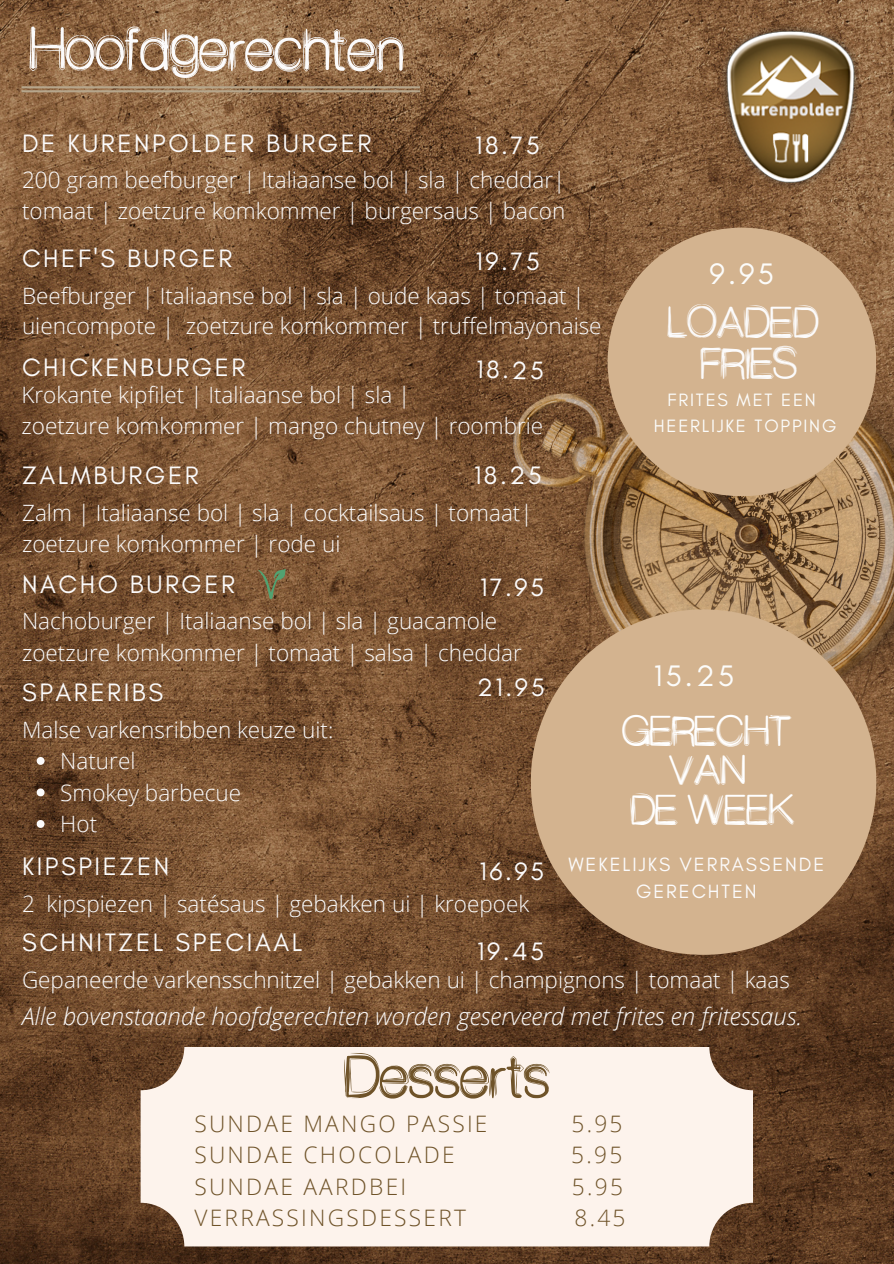
<style>
.page{position:relative;width:894px;height:1264px;background:#fff}
.page>*{position:absolute;margin:0;border:0;box-sizing:border-box;transform-origin:0 0}
.t1{font:59.1px "Decibel";color:#fcfbfb}
.t2{font:59.1px "Decibel";color:#6f5329}
.t3{font:42.6px/41.7px "Decibel";color:#fcfbfb;text-align:center}
.t4{font:41.1px/39.3px "Decibel";color:#fff;text-align:center}
.t5{font:30.15px "Glacial Indifference";color:#fcfcfa}
.t6{font:25.65px "Glacial Indifference";letter-spacing:.1em;color:#fcfbfb}
.t7{font:italic 300 24px "Open Sans";color:#fcfbfb}
.t8{font:300 22.65px "Open Sans";letter-spacing:.1em;color:#6f5329}
.t9{font:300 22.5px/31.5px "Open Sans";color:#fcfbfb}
.t10{font:19.5px/27px "Glacial Indifference";letter-spacing:.1em;color:#fcfbfb;text-align:center}
.t11{font:18.15px "Glacial Indifference";letter-spacing:.1em;color:#fcfcfa}
</style>
<div class="page">
<img style="left:0;top:0;width:893px;height:1263px">
<svg style="left:21px;top:86px;width:399px;height:6px;background:#a78f72"></svg>
<div style="left:140px;top:1046px;width:612px;height:200px;background:#fdf3ec;border-radius:44px"></div>
<img style="left:718px;top:23px;width:144px;height:167px">
<img style="left:512px;top:366px;width:381px;height:344px">
<svg style="left:258px;top:569px;width:28px;height:30px"></svg>
<div style="left:607px;top:227px;width:269px;height:269px;background:#d3b38f;border-radius:50%"></div>
<div style="left:530px;top:609px;width:346px;height:345px;background:#d3b38f;border-radius:50%"></div>
<svg style="left:37px;top:757px;width:8px;height:7px"></svg>
<svg style="left:37px;top:788px;width:8px;height:8px"></svg>
<svg style="left:37px;top:820px;width:8px;height:7px"></svg>
<p class="t1" style="left:30px;top:27px;width:375px">Hoofdgerechten</p>
<p class="t6" style="left:22px;top:127px;width:351px">DE KURENPOLDER BURGER</p>
<p class="t6" style="left:475px;top:130px;width:66px">18.75</p>
<h4 class="t9" style="left:22px;top:164px;width:544px">200 gram beefburger | Italiaanse bol | sla | cheddar|</h4>
<h4 class="t9" style="left:22px;top:194px;width:544px">tomaat | zoetzure komkommer | burgersaus | bacon</h4>
<p class="t6" style="left:22px;top:243px;width:212px">CHEF'S BURGER</p>
<p class="t6" style="left:475px;top:245px;width:66px">19.75</p>
<h3 class="t9" style="left:22px;top:279px;width:564px">Beefburger | Italiaanse bol | sla | oude kaas | tomaat |</h3>
<p class="t9" style="left:22px;top:310px;width:581px">uiencompote | zoetzure komkommer | truffelmayonaise</p>
<p class="t6" style="left:22px;top:351px;width:225px">CHICKENBURGER</p>
<p class="t6" style="left:476px;top:353px;width:69px;rotate:1deg">18.25</p>
<h1 class="t9" style="left:21px;top:379px;width:390px">Krokante kipfilet | Italiaanse bol | sla |</h1>
<h4 class="t9" style="left:21px;top:409px;width:523px">zoetzure komkommer | mango chutney | roombrie</h4>
<h4 class="t6" style="left:22px;top:460px;width:178px">ZALMBURGER</h4>
<p class="t9" style="left:22px;top:496px;width:512px">Zalm | Italiaanse bol | sla | cocktailsaus | tomaat| zoetzure komkommer | rode ui</p>
<p class="t6" style="left:474px;top:460px;width:69px">18.25</p>
<p class="t6" style="left:22px;top:568px;width:214px">NACHO BURGER</p>
<h4 class="t6" style="left:480px;top:572px;width:66px">17.95</h4>
<p class="t9" style="left:22px;top:605px;width:476px">Nachoburger | Italiaanse bol | sla | guacamole</p>
<p class="t9" style="left:22px;top:636px;width:501px">zoetzure komkommer | tomaat | salsa | cheddar</p>
<h4 class="t6" style="left:22px;top:677px;width:142px">SPARERIBS</h4>
<p class="t9" style="left:22px;top:713px;width:313px">Malse varkensribben keuze uit:</p>
<h4 class="t9" style="left:60px;top:745px;width:77px">Naturel</h4>
<h4 class="t9" style="left:60px;top:776px;width:182px">Smokey barbecue</h4>
<h2 class="t9" style="left:60px;top:808px;width:38px">Hot</h2>
<h4 class="t6" style="left:477px;top:671px;width:69px">21.95</h4>
<p class="t5" style="left:709px;top:255px;width:66px">9.95</p>
<h4 class="t3" style="left:667px;top:306px;width:153px">LOADED<br>FRIES</h4>
<h4 class="t11" style="left:667px;top:389px;width:150px">FRITES MET EEN</h4>
<p class="t11" style="left:653px;top:415px;width:184px">HEERLIJKE TOPPING</p>
<h4 class="t5" style="left:653px;top:657px;width:82px">15.25</h4>
<p class="t4" style="left:622px;top:716px;width:173px">GERECHT<br>VAN<br>DE WEEK</p>
<p class="t6" style="left:22px;top:850px;width:149px">KIPSPIEZEN</p>
<p class="t6" style="left:479px;top:855px;width:66px">16.95</p>
<p class="t9" style="left:22px;top:887px;width:508px">2 kipspiezen | satésaus | gebakken ui | kroepoek</p>
<h4 class="t10" style="left:568px;top:850px;width:257px">WEKELIJKS VERRASSENDE<br>GERECHTEN</h4>
<p class="t6" style="left:22px;top:926px;width:282px">SCHNITZEL SPECIAAL</p>
<p class="t6" style="left:477px;top:935px;width:69px">19.45</p>
<h3 class="t9" style="left:22px;top:963px;width:769px">Gepaneerde varkensschnitzel | gebakken ui | champignons | tomaat | kaas</h3>
<h4 class="t7" style="left:22px;top:999px;width:781px">Alle bovenstaande hoofdgerechten worden geserveerd met frites en fritessaus.</h4>
<p class="t2" style="left:344px;top:1053px;width:207px">Desserts</p>
<h2 class="t8" style="left:194px;top:1107px;width:294px">SUNDAE MANGO PASSIE</h2>
<h2 class="t8" style="left:571px;top:1107px;width:53px">5.95</h2>
<h2 class="t8" style="left:194px;top:1138px;width:261px">SUNDAE CHOCOLADE</h2>
<h2 class="t8" style="left:571px;top:1138px;width:53px">5.95</h2>
<h2 class="t8" style="left:194px;top:1170px;width:213px">SUNDAE AARDBEI</h2>
<h2 class="t8" style="left:571px;top:1170px;width:53px">5.95</h2>
<h2 class="t8" style="left:194px;top:1201px;width:273px">VERRASSINGSDESSERT</h2>
<h2 class="t8" style="left:574px;top:1201px;width:53px">8.45</h2>
</div>
